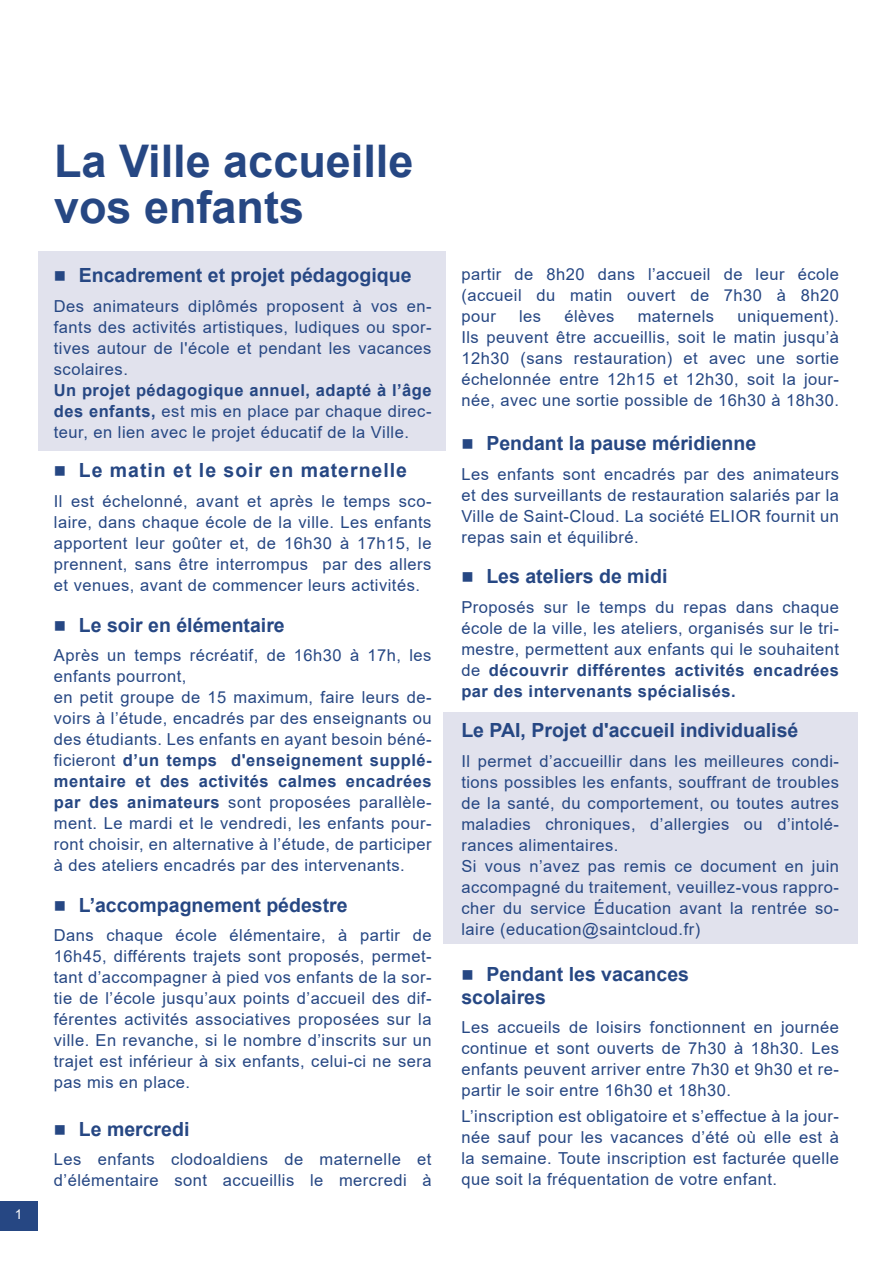
<style>
.page{position:relative;width:893px;height:1263px;background:#fff}
.page>*{position:absolute;margin:0;border:0;box-sizing:border-box;transform-origin:0 0}
.t1{font:700 45px "Arial";color:#264783}
.t2{font:700 19.5px "Arial";color:#264783}
.t3{font:700 19.5px "Arial";letter-spacing:.05em;color:#264783}
.t4{font:16.5px/21px "Arial";letter-spacing:.03em;color:#264783;text-align:justify}
.t5{font:13.5px "Arial";color:#fff}
.s1{font-weight:700}
</style>
<div class="page">
<div style="left:443px;top:712px;width:414px;height:232px;background:#e1e2ed"></div>
<div style="left:39px;top:252px;width:407px;height:199px;background:#e1e2ed"></div>
<div style="left:0;top:1201px;width:38px;height:29px;background:#264783"></div>
<p class="t5" style="left:15px;top:1204px;width:9px">1</p>
<p class="t1" style="left:54px;top:129px;width:361px">La Ville accueille</p>
<p class="t1" style="left:54px;top:176px;width:252px">vos enfants</p>
<p class="t2" style="left:54px;top:261px;width:359px">■ Encadrement et projet pédagogique</p>
<p class="t4" style="left:54px;top:295px;width:379px">Des animateurs diplômés proposent à vos en&shy;fants des activités artistiques, ludiques ou spor&shy;tives autour de l'école et pendant les vacances scolaires.</p>
<p class="t4" style="left:54px;top:379px;width:379px"><span class="s1">Un projet pédagogique annuel, adapté à l’âge des enfants,</span> est mis en place par chaque direc&shy;teur, en lien avec le projet éducatif de la Ville.</p>
<p class="t3" style="left:54px;top:456px;width:355px">■ Le matin et le soir en maternelle</p>
<p class="t4" style="left:54px;top:490px;width:379px">Il est échelonné, avant et après le temps sco&shy;laire, dans chaque école de la ville. Les enfants apportent leur goûter et, de 16h30 à 17h15, le prennent, sans être interrompus par des allers et venues, avant de commencer leurs activités.</p>
<p class="t2" style="left:54px;top:611px;width:232px">■ Le soir en élémentaire</p>
<p class="t4" style="left:54px;top:645px;width:379px">Après un temps récréatif, de 16h30 à 17h, les enfants pourront,</p>
<p class="t4" style="left:54px;top:687px;width:379px">en petit groupe de 15 maximum, faire leurs de&shy;voirs à l’étude, encadrés par des enseignants ou des étudiants. Les enfants en ayant besoin béné&shy;ficieront <span class="s1">d’un temps d'enseignement supplé&shy;mentaire et des activités calmes encadrées par des animateurs</span> sont proposées parallèle&shy;ment. Le mardi et le vendredi, les enfants pour&shy;ront choisir, en alternative à l’étude, de participer à des ateliers encadrés par des intervenants.</p>
<p class="t2" style="left:54px;top:891px;width:295px">■ L’accompagnement pédestre</p>
<p class="t4" style="left:54px;top:925px;width:379px">Dans chaque école élémentaire, à partir de 16h45, différents trajets sont proposés, permet&shy;tant d’accompagner à pied vos enfants de la sor&shy;tie de l’école jusqu’aux points d’accueil des dif&shy;férentes activités associatives proposées sur la ville. En revanche, si le nombre d’inscrits sur un trajet est inférieur à six enfants, celui-ci ne sera pas mis en place.</p>
<p class="t2" style="left:54px;top:1115px;width:137px">■ Le mercredi</p>
<p class="t4" style="left:54px;top:1149px;width:379px">Les enfants clodoaldiens de maternelle et d’élémentaire sont accueillis le mercredi à</p>
<p class="t4" style="left:461px;top:263px;width:379px">partir de 8h20 dans l’accueil de leur école (accueil du matin ouvert de 7h30 à 8h20 pour</p>
<p class="t4" style="left:461px;top:305px;width:379px;text-indent:276px">uniquement).<br>Ils peuvent être accueillis, soit le matin jusqu’à 12h30 (sans restauration) et avec une sortie échelonnée entre 12h15 et 12h30, soit la jour&shy;née, avec une sortie possible de 16h30 à 18h30.</p>
<p class="t2" style="left:461px;top:430px;width:296px">■ Pendant la pause méridienne</p>
<p class="t4" style="left:461px;top:463px;width:379px">Les enfants sont encadrés par des animateurs et des surveillants de restauration salariés par la Ville de Saint-Cloud. La société ELIOR fournit un repas sain et équilibré.</p>
<p class="t2" style="left:461px;top:563px;width:208px">■ Les ateliers de midi</p>
<p class="t4" style="left:461px;top:596px;width:379px">Proposés sur le temps du repas dans chaque école de la ville, les ateliers, organisés sur le tri&shy;mestre, permettent aux enfants qui le souhaitent de <span class="s1">découvrir différentes activités encadrées par des intervenants spécialisés.</span></p>
<p class="t2" style="left:461px;top:717px;width:338px">Le PAI, Projet d'accueil individualisé</p>
<p class="t4" style="left:461px;top:750px;width:379px">Il permet d’accueillir dans les meilleures condi&shy;tions possibles les enfants, souffrant de troubles de la santé, du comportement, ou toutes autres maladies chroniques, d’allergies ou d’intolé&shy;rances alimentaires.</p>
<p class="t4" style="left:461px;top:855px;width:379px">Si vous n’avez pas remis ce document en juin accompagné du traitement, veuillez-vous rappro&shy;cher du service Éducation avant la rentrée so&shy;laire (education@saintcloud.fr)</p>
<p class="t2" style="left:461px;top:961px;width:229px">■ Pendant les vacances</p>
<p class="t2" style="left:461px;top:983px;width:86px">scolaires</p>
<p class="t4" style="left:461px;top:1017px;width:379px">Les accueils de loisirs fonctionnent en journée continue et sont ouverts de 7h30 à 18h30. Les enfants peuvent arriver entre 7h30 et 9h30 et re&shy;partir le soir entre 16h30 et 18h30.</p>
<p class="t4" style="left:461px;top:1105px;width:379px">L’inscription est obligatoire et s’effectue à la jour&shy;née sauf pour les vacances d’été où elle est à la semaine. Toute inscription est facturée quelle que soit la fréquentation de votre enfant.</p>
<p class="t4" style="left:519px;top:305px;width:24px">les</p>
<p class="t4" style="left:564px;top:305px;width:52px">élèves</p>
<p class="t4" style="left:638px;top:305px;width:78px">maternels</p>
</div>
